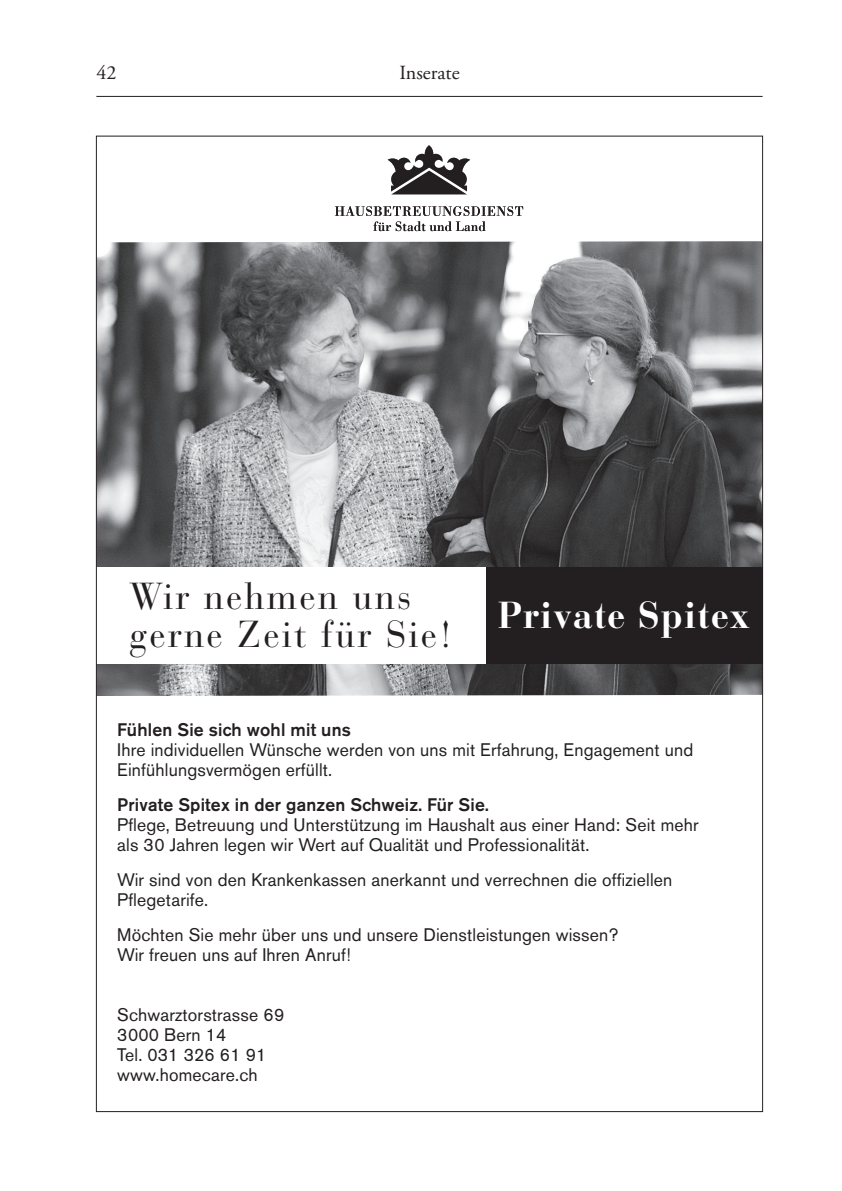
<style>
.page{position:relative;width:842px;height:1191px;background:#fff}
.page>*{position:absolute;margin:0;border:0;box-sizing:border-box;transform-origin:0 0}
.t1{font:37.4px/37.4px "Bauer Bodoni";letter-spacing:.06em;color:#231f20}
.t2{font:700 37.4px "Bauer Bodoni";letter-spacing:.03em;color:#fff}
.t3{font:20px "Adobe Garamond Pro";color:#231f20}
.t4{font:18px/20px "Akzidenz Grotesk BE";letter-spacing:.01em;color:#231f20}
.t5{font:500 18px "Akzidenz Grotesk BE";letter-spacing:.01em;color:#231f20}
</style>
<div class="page">
<hr style="left:96px;top:96px;width:667px;height:1px;background:#231f20">
<img style="left:98px;top:241px;width:663px;height:455px">
<div style="left:96px;top:567px;width:390px;height:97px;background:#fff"></div>
<div style="left:486px;top:567px;width:277px;height:97px;background:#231f20"></div>
<svg style="left:335px;top:206px;width:188px;height:25px"></svg>
<svg style="left:388px;top:145px;width:82px;height:49px"></svg>
<p class="t3" style="left:96px;top:61px;width:21px">42</p>
<p class="t3" style="left:399px;top:61px;width:62px">Inserate</p>
<h1 class="t1" style="left:129px;top:578px;width:325px">Wir nehmen uns gerne Zeit für Sie!</h1>
<h1 class="t2" style="left:498px;top:592px;width:254px">Private Spitex</h1>
<p class="t5" style="left:117px;top:718px;width:235px">Fühlen Sie sich wohl mit uns</p>
<p class="t4" style="left:117px;top:739px;width:577px">Ihre individuellen Wünsche werden von uns mit Erfahrung, Engagement und<br>Einfühlungsvermögen erfüllt.</p>
<p class="t5" style="left:117px;top:793px;width:373px">Private Spitex in der ganzen Schweiz. Für Sie.</p>
<p class="t4" style="left:117px;top:814px;width:583px">Pflege, Betreuung und Unterstützung im Haushalt aus einer Hand: Seit mehr als 30 Jahren legen wir Wert auf Qualität und Professionalität.</p>
<p class="t4" style="left:117px;top:869px;width:556px">Wir sind von den Krankenkassen anerkannt und verrechnen die offiziellen<br>Pflegetarife.</p>
<p class="t4" style="left:117px;top:925px;width:502px">Möchten Sie mehr über uns und unsere Dienstleistungen wissen?<br>Wir freuen uns auf Ihren Anruf!</p>
<p class="t4" style="left:117px;top:1004px;width:169px">Schwarztorstrasse 69<br>3000 Bern 14<br>Tel. 031 326 61 91 www.homecare.ch</p>
</div>
